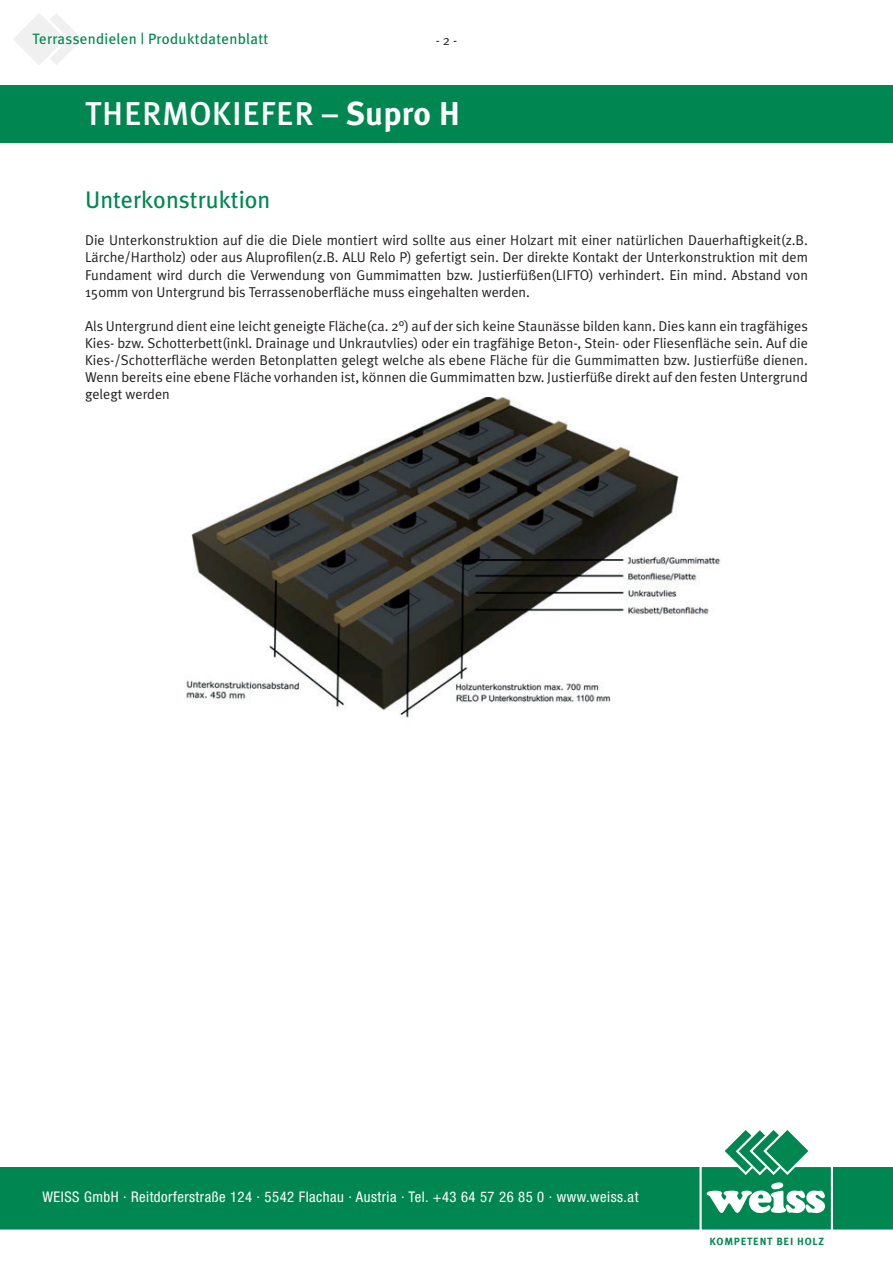
<style>
.page{position:relative;width:893px;height:1263px;background:#fff}
.page>*{position:absolute;margin:0;border:0;box-sizing:border-box;transform-origin:0 0}
.t1{font:500 33px "Meta Plus";letter-spacing:.015em;color:#fff}
.t2{font:24px "Meta Plus";color:#008751}
.t3{font:15px "Meta Plus";letter-spacing:.02em;color:#008751}
.t4{font:condensed 14.7px "Helvetica Neue LT Std";letter-spacing:.035em;color:#fff}
.t5{font:14.25px/17.1px "Meta Plus Normal";color:#231f20;text-align:justify}
.t6{font:13.5px "Meta Plus Normal";color:#231f20}
.t7{font:700 10.5px "Meta Plus";letter-spacing:.075em;color:#008751}
.s1{font-weight:700}
</style>
<div class="page">
<div style="left:0;top:85px;width:893px;height:57px;background:#008751"></div>
<svg style="left:13px;top:13px;width:69px;height:52px"></svg>
<div style="left:0;top:1167px;width:893px;height:63px;background:#008751"></div>
<svg style="left:699px;top:1130px;width:134px;height:100px"></svg>
<img style="left:186px;top:397px;width:535px;height:321px">
<p class="t3" style="left:33px;top:30px;width:237px">Terrassendielen | Produktdatenblatt</p>
<p class="t6" style="left:436px;top:32px;width:23px">- 2 -</p>
<h1 class="t1" style="left:85px;top:94px;width:377px">THERMOKIEFER – <span class="s1">Supro H</span></h1>
<h2 class="t2" style="left:85px;top:186px;width:187px">Unterkonstruktion</h2>
<p class="t5" style="left:85px;top:232px;width:724px">Die Unterkonstruktion auf die die Diele montiert wird sollte aus einer Holzart mit einer natürlichen Dauerhaftigkeit(z.B.<br>Lärche/Hartholz) oder aus Aluprofilen(z.B. ALU Relo P) gefertigt sein. Der direkte Kontakt der Unterkonstruktion mit dem Fundament wird durch die Verwendung von Gummimatten bzw. Justierfüßen(LIFTO) verhindert. Ein mind. Abstand von 150mm von Untergrund bis Terrassenoberfläche muss eingehalten werden.</p>
<p class="t5" style="left:85px;top:317px;width:724px">Als Untergrund dient eine leicht geneigte Fläche(ca. 2°) auf der sich keine Staunässe bilden kann. Dies kann ein tragfähiges Kies- bzw. Schotterbett(inkl. Drainage und Unkrautvlies) oder ein tragfähige Beton-, Stein- oder Fliesenfläche sein. Auf die Kies-/Schotterfläche werden Betonplatten gelegt welche als ebene Fläche für die Gummimatten bzw. Justierfüße dienen.<br>Wenn bereits eine ebene Fläche vorhanden ist, können die Gummimatten bzw. Justierfüße direkt auf den festen Untergrund gelegt werden.</p>
<p class="t4" style="left:43px;top:1188px;width:598px">WEISS GmbH · Reitdorferstraße 124 · 5542 Flachau · Austria · Tel. +43 64 57 26 85 0 · www.weiss.at</p>
<p class="t7" style="left:710px;top:1235px;width:116px">KOMPETENT BEI HOLZ</p>
</div>
